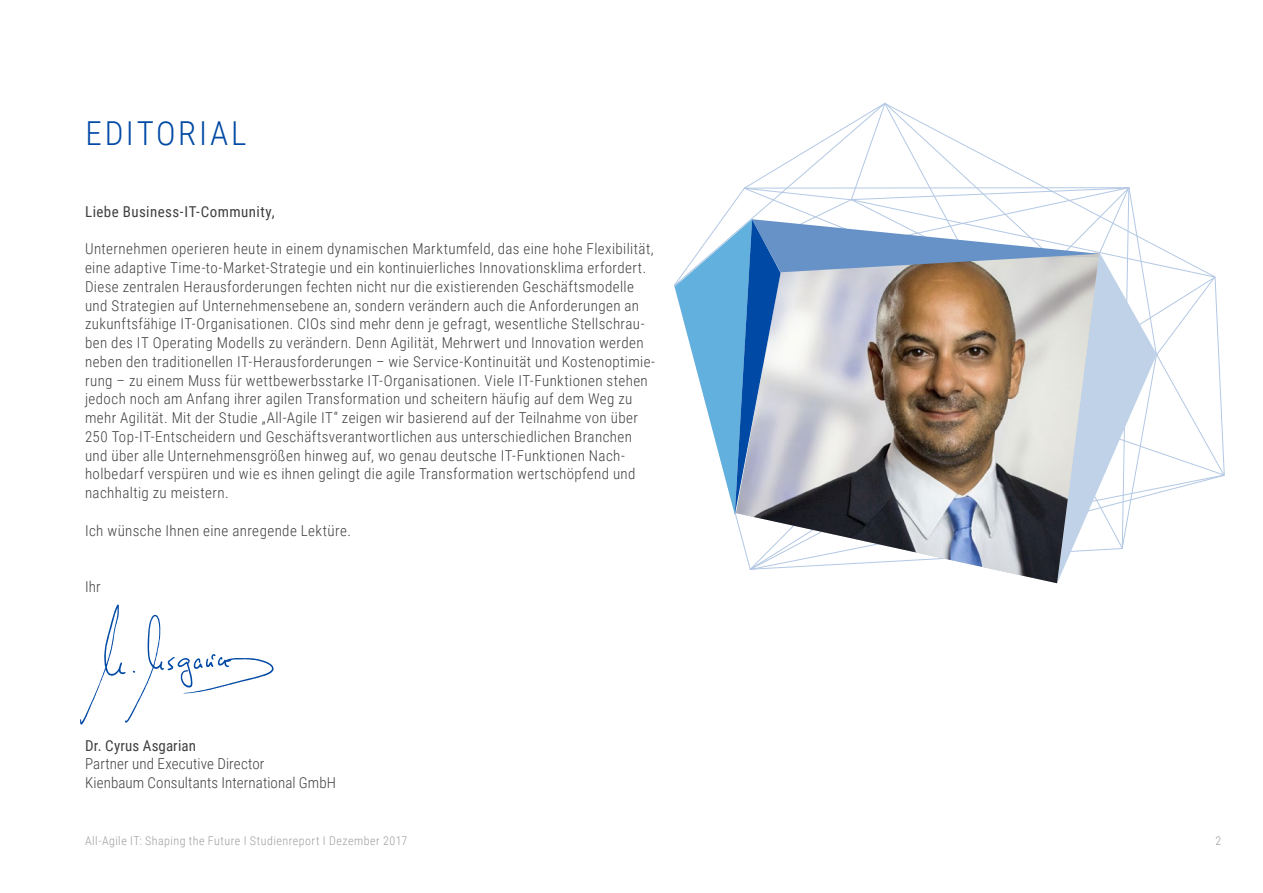
<style>
.page{position:relative;width:1263px;height:893px;background:#fff}
.page>*{position:absolute;margin:0;border:0;box-sizing:border-box;transform-origin:0 0}
.t1{font:300 33px "Roboto Condensed";letter-spacing:.08em;color:#0049a4}
.t2{font:300 15px/18.8px "Roboto Condensed";letter-spacing:.025em;color:#404040}
.t3{font:300 15px/18.8px "Roboto Condensed";letter-spacing:.005em;color:#404040}
.t4{font:15px "Roboto Condensed";letter-spacing:.025em;color:#404040}
.t5{font:300 12px "Roboto Condensed";letter-spacing:.04em;color:#9c9d9d}
</style>
<div class="page">
<svg style="left:674px;top:103px;width:551px;height:480px"></svg>
<svg style="left:80px;top:604px;width:194px;height:120px"></svg>
<h1 class="t1" style="left:86px;top:110px;width:162px">EDITORIAL</h1>
<p class="t4" style="left:85px;top:201px;width:191px">Liebe Business-IT-Community,</p>
<p class="t2" style="left:85px;top:239px;width:572px">Unternehmen operieren heute in einem dynamischen Marktumfeld, das eine hohe Flexibilität, eine adaptive Time-to-Market-Strategie und ein kontinuierliches Innovationsklima erfordert.<br>Diese zentralen Herausforderungen fechten nicht nur die existierenden Geschäftsmodelle und Strategien auf Unternehmensebene an, sondern verändern auch die Anforderungen an zukunftsfähige IT-Organisationen. CIOs sind mehr denn je gefragt, wesentliche Stellschrau&shy;ben des IT Operating Modells zu verändern. Denn Agilität, Mehrwert und Innovation werden neben den traditionellen IT-Herausforderungen – wie Service-Kontinuität und Kostenoptimie&shy;rung – zu einem Muss für wettbewerbsstarke IT-Organisationen. Viele IT-Funktionen stehen jedoch noch am Anfang ihrer agilen Transformation und scheitern häufig auf dem Weg zu mehr Agilität. Mit der Studie „All-Agile IT“ zeigen wir basierend auf der Teilnahme von über 250 Top-IT-Entscheidern und Geschäftsverantwortlichen aus unterschiedlichen Branchen und über alle Unternehmensgrößen hinweg auf, wo genau deutsche IT-Funktionen Nach&shy;holbedarf verspüren und wie es ihnen gelingt die agile Transformation wertschöpfend und nachhaltig zu meistern.</p>
<p class="t2" style="left:85px;top:520px;width:267px">Ich wünsche Ihnen eine anregende Lektüre.</p>
<p class="t2" style="left:85px;top:577px;width:17px">Ihr</p>
<p class="t4" style="left:85px;top:735px;width:112px">Dr. Cyrus Asgarian</p>
<p class="t3" style="left:85px;top:754px;width:252px">Partner und Executive Director<br>Kienbaum Consultants International GmbH</p>
<p class="t5" style="left:85px;top:832px;width:324px">All-Agile IT: Shaping the Future I Studienreport I Dezember 2017</p>
<p class="t5" style="left:1215px;top:832px;width:7px">2</p>
</div>
